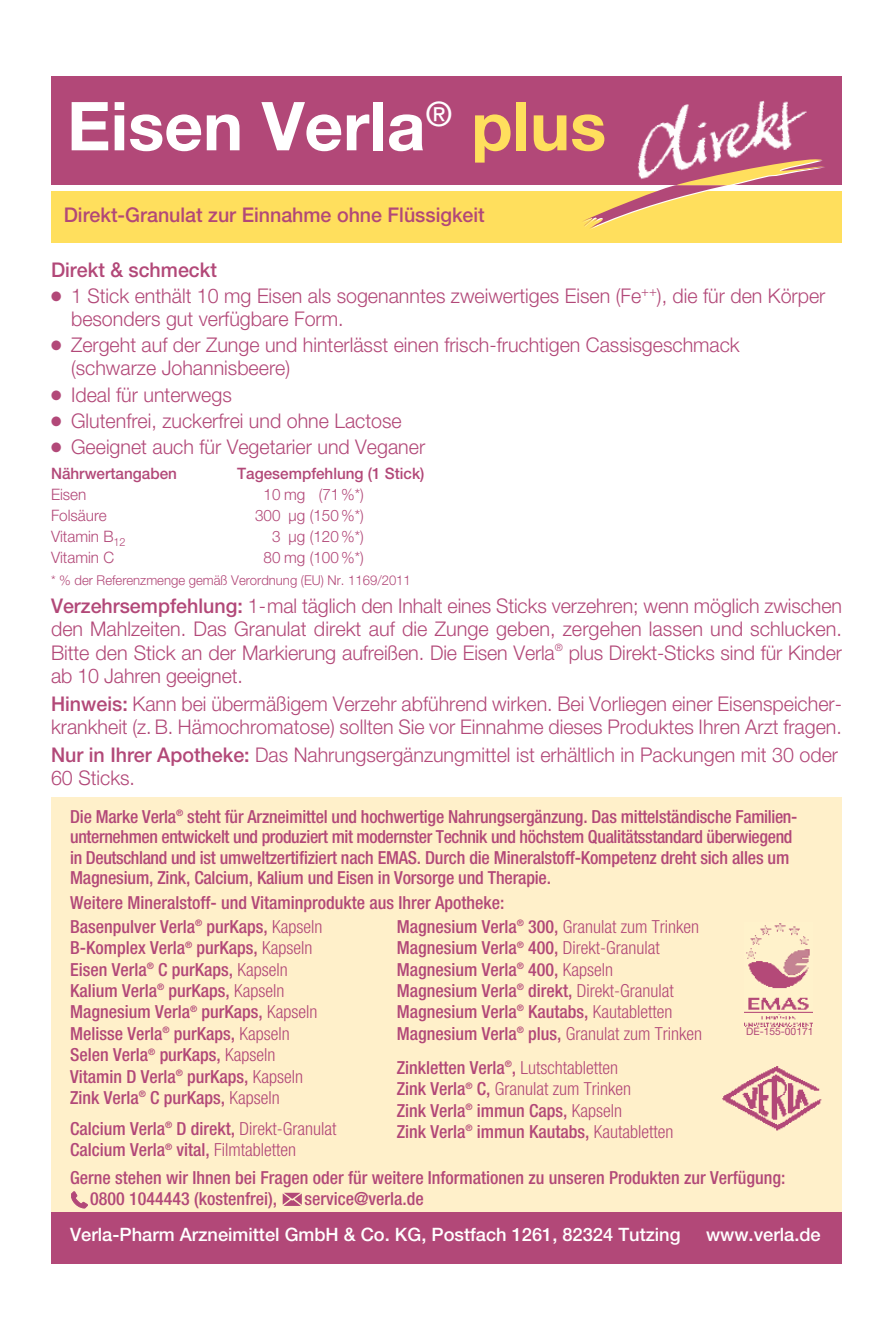
<style>
.page{position:relative;width:893px;height:1340px;background:#fff}
.page>*{position:absolute;margin:0;border:0;box-sizing:border-box;transform-origin:0 0}
.t1{font:700 67.5px "Helvetica Neue LT Pro";color:#fff}
.t2{font:300 20.25px/23.2px "Helvetica Neue LT Pro";color:#b24878}
.t3{font:500 20.25px "Helvetica Neue LT Pro";color:#b24878}
.t4{font:500 18.45px "Helvetica Neue LT Pro";color:#fff}
.t5{font:500 condensed 18px/21.4px "Helvetica Neue LT Pro";color:#b24878}
.t6{font:300 15.75px "Helvetica Neue LT Pro";color:#b24878}
.t7{font:500 15.75px "Helvetica Neue LT Pro";color:#b24878}
.t8{font:300 13.5px "Helvetica Neue LT Pro";color:#b24878}
.t9{font:10.35px "Helvetica Neue LT Pro";color:#b24878}
.s1{color:#ffdf5d}
.s2{font-weight:500}
.s3{font-weight:300}
</style>
<div class="page">
<div style="left:51px;top:191px;width:790px;height:51px;background:#ffdf5d"></div>
<div style="left:51px;top:77px;width:791px;height:108px;background:#b24878"></div>
<svg style="left:583px;top:193px;width:116px;height:37px"></svg>
<img style="left:637px;top:100px;width:188px;height:93px">
<div style="left:51px;top:797px;width:791px;height:439px;background:#fff0ca"></div>
<div style="left:51px;top:1212px;width:791px;height:51px;background:#b24878"></div>
<img style="left:745px;top:923px;width:67px;height:103px">
<svg style="left:71px;top:1191px;width:17px;height:17px"></svg>
<svg style="left:283px;top:1192px;width:19px;height:13px"></svg>
<img style="left:722px;top:1066px;width:100px;height:65px">
<h1 class="t1" style="left:67px;top:84px;width:541px">Eisen Verla<sup>®</sup> <span class="s1">plus</span></h1>
<p class="t3" style="left:64px;top:202px;width:422px">Direkt-Granulat zur Einnahme ohne Flüssigkeit</p>
<p class="t3" style="left:51px;top:257px;width:167px">Direkt &amp; schmeckt</p>
<p class="t2" style="left:71px;top:284px;width:756px;text-indent:-20px">● 1 Stick enthält 10 mg Eisen als sogenanntes zweiwertiges Eisen (Fe<sup>++</sup>), die für den Körper besonders gut verfügbare Form.</p>
<p class="t2" style="left:71px;top:333px;width:670px;text-indent:-20px">● Zergeht auf der Zunge und hinterlässt einen frisch-fruchtigen Cassisgeschmack (schwarze Johannisbeere)</p>
<p class="t2" style="left:51px;top:382px;width:182px">● Ideal für unterwegs</p>
<p class="t2" style="left:51px;top:409px;width:352px">● Glutenfrei, zuckerfrei und ohne Lactose</p>
<p class="t2" style="left:51px;top:435px;width:376px">● Geeignet auch für Vegetarier und Veganer</p>
<p class="t7" style="left:51px;top:463px;width:127px">Nährwertangaben</p>
<p class="t7" style="left:237px;top:463px;width:189px">Tagesempfehlung (1 Stick)</p>
<p class="t6" style="left:51px;top:484px;width:37px">Eisen</p>
<p class="t6" style="left:264px;top:484px;width:102px">10 mg (71%*)</p>
<p class="t6" style="left:51px;top:506px;width:57px">Folsäure</p>
<p class="t6" style="left:255px;top:506px;width:110px">300 µg (150 %*)</p>
<p class="t6" style="left:51px;top:527px;width:76px">Vitamin B<sub>12</sub></p>
<p class="t6" style="left:272px;top:527px;width:93px">3 µg (120 %*)</p>
<p class="t6" style="left:51px;top:548px;width:65px">Vitamin C</p>
<p class="t6" style="left:264px;top:548px;width:102px">80 mg (100 %*)</p>
<p class="t8" style="left:51px;top:571px;width:361px">* % der Referenzmenge gemäß Verordnung (EU) Nr. 1169/2011</p>
<p class="t2" style="left:51px;top:593px;width:793px;text-align:justify"><span class="s2">Verzehrsempfehlung:</span> 1- mal täglich den Inhalt eines Sticks verzehren; wenn möglich zwischen den Mahlzeiten. Das Granulat direkt auf die Zunge geben, zergehen lassen und schlucken.<br>Bitte den Stick an der Markierung aufreißen. Die Eisen Verla<sup>®</sup> plus Direkt-Sticks sind für Kinder ab 10 Jahren geeignet.</p>
<p class="t2" style="left:51px;top:691px;width:792px"><span class="s2">Hinweis:</span> Kann bei übermäßigem Verzehr abführend wirken. Bei Vorliegen einer Eisenspeicher&shy;krankheit (z. B. Hämochromatose) sollten Sie vor Einnahme dieses Produktes Ihren Arzt fragen.</p>
<p class="t2" style="left:51px;top:742px;width:788px"><span class="s2">Nur in Ihrer Apotheke:</span> Das Nahrungsergänzungmittel ist erhältlich in Packungen mit 30 oder<br>60 Sticks.</p>
<p class="t5" style="left:70px;top:806px;width:729px;line-height:20.2px">Die Marke Verla<sup>®</sup> steht für Arzneimittel und hochwertige Nahrungsergänzung. Das mittelständische Familien&shy;unternehmen entwickelt und produziert mit modernster Technik und höchstem Qualitätsstandard überwiegend in Deutschland und ist umweltzertifiziert nach EMAS. Durch die Mineralstoff-Kompetenz dreht sich alles um Magnesium, Zink, Calcium, Kalium und Eisen in Vorsorge und Therapie.</p>
<p class="t5" style="left:70px;top:889px;width:436px;line-height:24.3px">Weitere Mineralstoff- und Vitaminprodukte aus Ihrer Apotheke:<br>Basenpulver Verla<sup>®</sup> purKaps, <span class="s3">Kapseln</span></p>
<p class="t5" style="left:70px;top:937px;width:249px">B-Komplex Verla<sup>®</sup> purKaps, <span class="s3">Kapseln<br></span>Eisen Verla<sup>®</sup> C purKaps, <span class="s3">Kapseln<br></span>Kalium Verla<sup>®</sup> purKaps, <span class="s3">Kapseln<br></span>Magnesium Verla<sup>®</sup> purKaps, <span class="s3">Kapseln<br></span>Melisse Verla<sup>®</sup> purKaps, <span class="s3">Kapseln<br></span>Selen Verla<sup>®</sup> purKaps, <span class="s3">Kapseln<br></span>Vitamin D Verla<sup>®</sup> purKaps, <span class="s3">Kapseln<br></span>Zink Verla<sup>®</sup> C purKaps, <span class="s3">Kapseln</span></p>
<p class="t5" style="left:70px;top:1117px;width:268px">Calcium Verla<sup>®</sup> D direkt, <span class="s3">Direkt-Granulat<br></span>Calcium Verla<sup>®</sup> vital, <span class="s3">Filmtabletten</span></p>
<p class="t5" style="left:397px;top:915px;width:307px">Magnesium Verla<sup>®</sup> 300, <span class="s3">Granulat zum Trinken </span>Magnesium Verla<sup>®</sup> 400, <span class="s3">Direkt-Granulat </span>Magnesium Verla<sup>®</sup> 400, <span class="s3">Kapseln<br></span>Magnesium Verla<sup>®</sup> direkt, <span class="s3">Direkt-Granulat </span>Magnesium Verla<sup>®</sup> Kautabs, <span class="s3">Kautabletten </span>Magnesium Verla<sup>®</sup> plus, <span class="s3">Granulat zum Trinken</span></p>
<p class="t5" style="left:397px;top:1056px;width:278px">Zinkletten Verla<sup>®</sup>, <span class="s3">Lutschtabletten<br></span>Zink Verla<sup>®</sup> C, <span class="s3">Granulat zum Trinken<br></span>Zink Verla<sup>®</sup> immun Caps, <span class="s3">Kapseln<br></span>Zink Verla<sup>®</sup> immun Kautabs, <span class="s3">Kautabletten</span></p>
<p class="t5" style="left:90px;top:1166px;width:697px;text-indent:-20px">Gerne stehen wir Ihnen bei Fragen oder für weitere Informationen zu unseren Produkten zur Verfügung:<br>0800 1044443 (kostenfrei),</p>
<p class="t9" style="left:746px;top:1025px;width:69px">DE-155-00171</p>
<p class="t5" style="left:305px;top:1187px;width:121px">service@verla.de</p>
<p class="t4" style="left:70px;top:1223px;width:612px">Verla-Pharm Arzneimittel GmbH &amp; Co. KG, Postfach 1261, 82324 Tutzing</p>
<p class="t4" style="left:706px;top:1223px;width:116px">www.verla.de</p>
</div>
